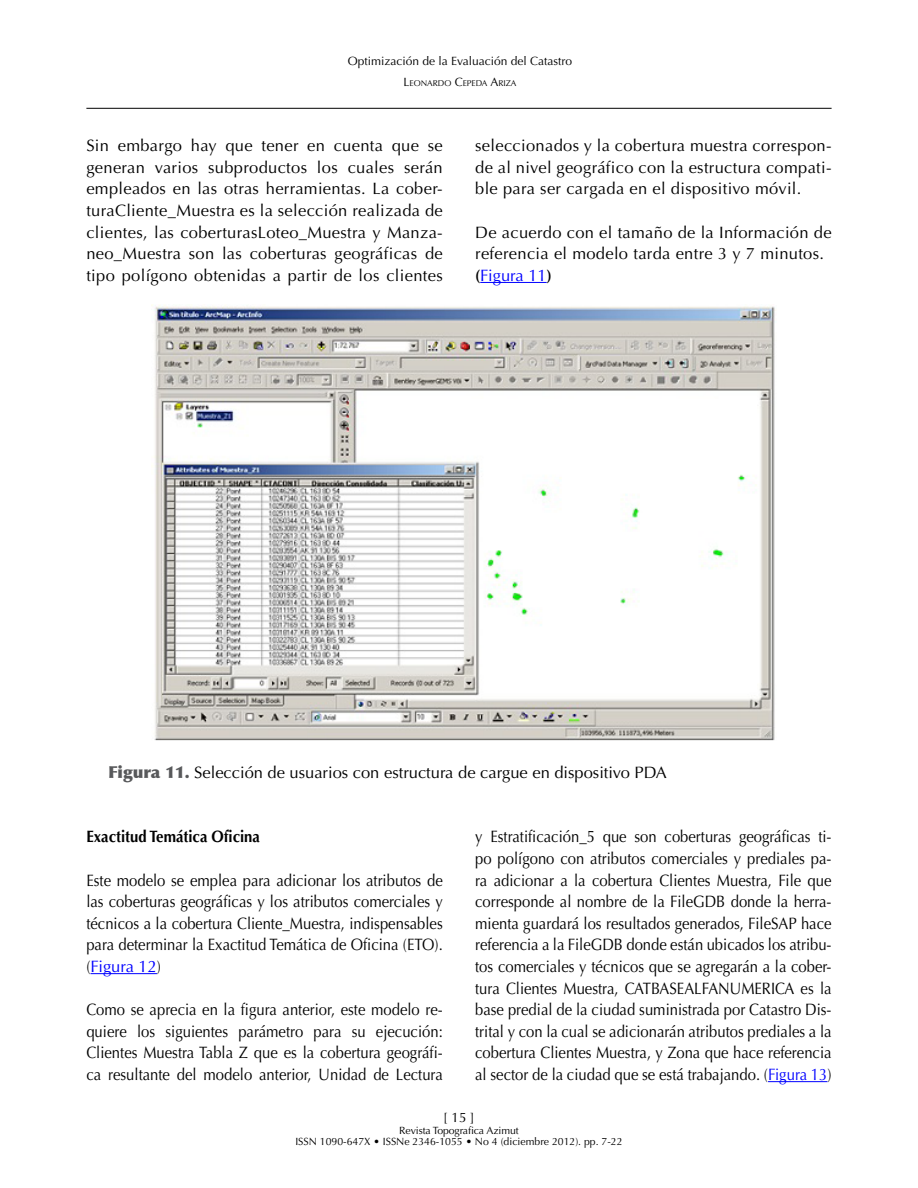
<style>
.page{position:relative;width:918px;height:1188px;background:#fff}
.page>*{position:absolute;margin:0;border:0;box-sizing:border-box;transform-origin:0 0}
.t1{font:16.5px/21.6px "Optima LT Std";color:#000;text-align:justify;scale:.9 1}
.t2{font:16.5px/21.6px "Optima LT Std";color:#000;text-align:justify}
.t3{font:16.5px/21.6px "Optima LT Std";letter-spacing:.02em;color:#000}
.t4{font:700 16.5px "Optima LT Std";color:#000;scale:.9 1}
.t5{font:13.5px "Optima LT Std";color:#000}
.t6{font:12px "Optima LT Std";color:#000}
.t7{font:10.5px/10.8px "Optima LT Std";color:#000;text-align:center}
.t8{font:8.4px "Optima LT Std";color:#000}
.s1{font-size:12px}
.s2{font-weight:700}
.s3{color:#00f}
.s4{font-weight:900;color:#58595b}
</style>
<div class="page">
<hr style="left:86px;top:108px;width:746px;height:1px;background:#000">
<hr style="left:480px;top:282px;width:67px;height:1px;background:#00f">
<img style="left:151px;top:304px;width:624px;height:437px">
<hr style="left:91px;top:973px;width:66px;height:1px;background:#00f">
<hr style="left:768px;top:1081px;width:59px;height:1px;background:#00f">
<p class="t6" style="left:348px;top:54px;width:226px">Optimización de la Evaluación del Catastro</p>
<p class="t8" style="left:404px;top:79px;width:115px"><span class="s1">L</span>EONARDO <span class="s1">C</span>EPEDA <span class="s1">A</span>RIZA</p>
<p class="t2" style="left:86px;top:135px;width:358px">Sin embargo hay que tener en cuenta que se generan varios subproductos los cuales serán empleados en las otras herramientas. La cober&shy;turaCliente_Muestra es la selección realizada de clientes, las coberturasLoteo_Muestra y Manza&shy;neo_Muestra son las coberturas geográficas de tipo polígono obtenidas a partir de los clientes</p>
<p class="t2" style="left:475px;top:135px;width:358px">seleccionados y la cobertura muestra correspon&shy;de al nivel geográfico con la estructura compati&shy;ble para ser cargada en el dispositivo móvil.</p>
<p class="t3" style="left:475px;top:221px;width:358px">De acuerdo con el tamaño de la Información de referencia el modelo tarda entre 3 y 7 minutos. <span class="s2">(</span><span class="s3">Figura 11</span><span class="s2">)</span></p>
<p class="t2" style="left:108px;top:761px;width:560px"><span class="s4">Figura 11.</span> Selección de usuarios con estructura de cargue en dispositivo PDA</p>
<p class="t4" style="left:86px;top:827px;width:194px">Exactitud Temática Oficina</p>
<p class="t1" style="left:86px;top:869px;width:398px">Este modelo se emplea para adicionar los atributos de las coberturas geográficas y los atributos comerciales y técnicos a la cobertura Cliente_Muestra, indispensables para determinar la Exactitud Temática de Oficina (ETO). (<span class="s3">Figura 12</span>)</p>
<p class="t1" style="left:86px;top:999px;width:398px">Como se aprecia en la figura anterior, este modelo re&shy;quiere los siguientes parámetro para su ejecución:<br>Clientes Muestra Tabla Z que es la cobertura geográfi&shy;ca resultante del modelo anterior, Unidad de Lectura</p>
<p class="t1" style="left:475px;top:826px;width:398px">y Estratificación_5 que son coberturas geográficas ti&shy;po polígono con atributos comerciales y prediales pa&shy;ra adicionar a la cobertura Clientes Muestra, File que corresponde al nombre de la FileGDB donde la herra&shy;mienta guardará los resultados generados, FileSAP hace referencia a la FileGDB donde están ubicados los atribu&shy;tos comerciales y técnicos que se agregarán a la cober&shy;tura Clientes Muestra, CATBASEALFANUMERICA es la base predial de la ciudad suministrada por Catastro Dis&shy;trital y con la cual se adicionarán atributos prediales a la cobertura Clientes Muestra, y Zona que hace referencia al sector de la ciudad que se está trabajando. (<span class="s3">Figura 13</span>)</p>
<p class="t5" style="left:443px;top:1110px;width:33px">[ 15 ]</p>
<p class="t7" style="left:295px;top:1125px;width:329px">Revista Topografica Azimut<br>ISSN 1090-647X • ISSNe 2346-1055 • No 4 (diciembre 2012). pp. 7-22</p>
</div>
